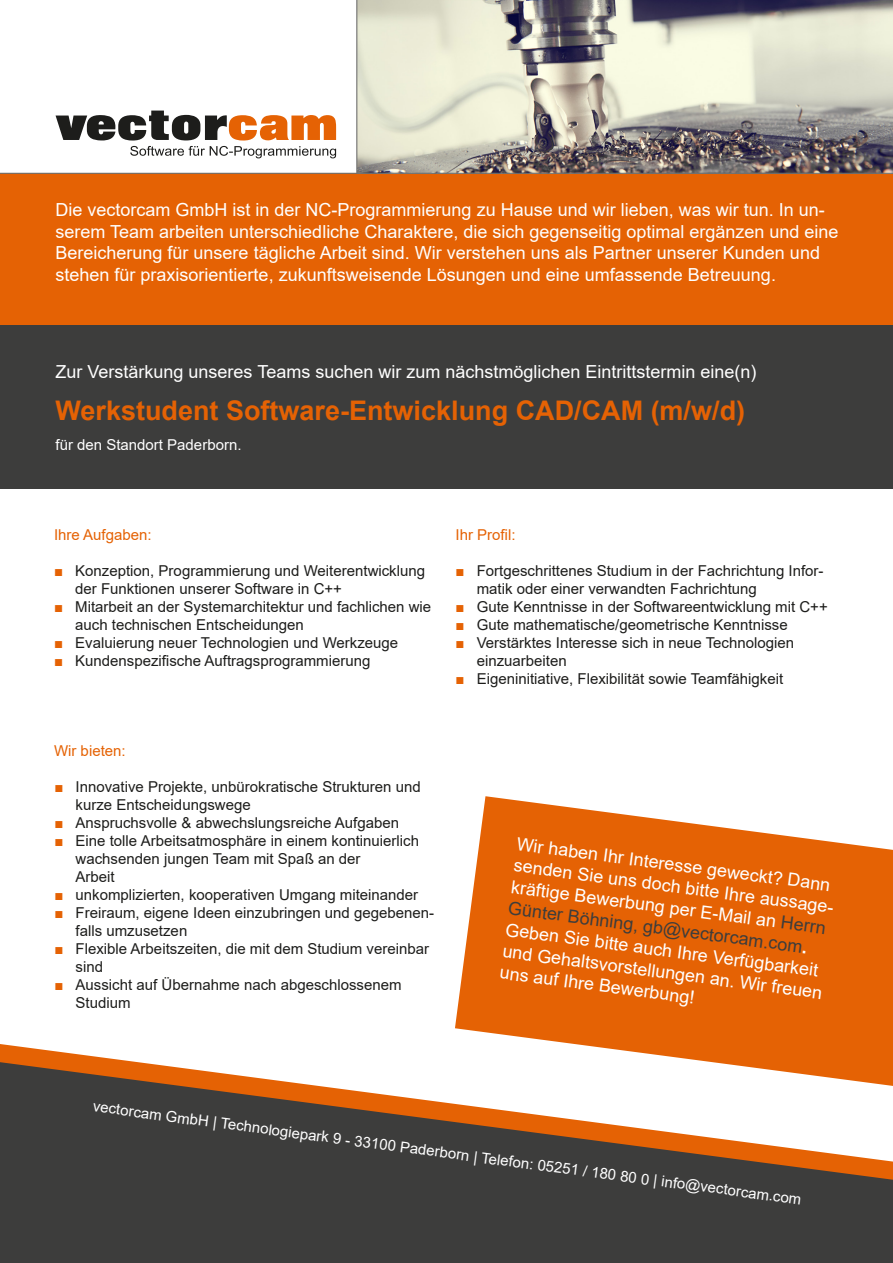
<style>
.page{position:relative;width:893px;height:1263px;background:#fff}
.page>*{position:absolute;margin:0;border:0;box-sizing:border-box;transform-origin:0 0}
.ÜS{font:700 27px "Arial";color:#e56204}
.Fließtext{font:18px/21.5px "Arial";color:#fff}
.t1{font:15px/18px "Arial";color:#1d1d1b}
.Fließtext-2{font:15px "Arial";color:#fff}
.Fließtext-3{font:15px "Arial";color:#e56204}
.s1{color:#e56204}
.s2{color:#3d3d3c}
.s3{font-weight:700}
</style>
<div class="page">
<div style="left:0;top:1180px;width:893px;height:83px;background:#3d3d3c"></div>
<div style="left:0;top:173px;width:893px;height:152px;background:#e56204"></div>
<div style="left:0;top:325px;width:893px;height:164px;background:#3d3d3c"></div>
<svg style="left:0;top:1044px;width:893px;height:136px;fill:#3d3d3c"></svg>
<svg style="left:455px;top:796px;width:438px;height:290px;fill:#e56204"></svg>
<img style="left:358px;top:0;width:535px;height:173px">
<svg style="left:56px;top:111px;width:280px;height:47px"></svg>
<hr style="left:356px;top:0;width:1px;height:173px;background:#70706f">
<hr style="left:0;top:173px;width:893px;height:1px;background:#70706f">
<p class="Fließtext" style="left:56px;top:199px;width:784px">Die vectorcam GmbH ist in der NC-Programmierung zu Hause und wir lieben, was wir tun. In un&shy;serem Team arbeiten unterschiedliche Charaktere, die sich gegenseitig optimal ergänzen und eine Bereicherung für unsere tägliche Arbeit sind. Wir verstehen uns als Partner unserer Kunden und stehen für praxisorientierte, zukunftsweisende Lösungen und eine umfassende Betreuung.</p>
<p class="Fließtext" style="left:56px;top:361px;width:702px">Zur Verstärkung unseres Teams suchen wir zum nächstmöglichen Eintrittstermin eine(n)</p>
<p class="ÜS" style="left:56px;top:391px;width:691px">Werkstudent Software-Entwicklung CAD/CAM (m/w/d)</p>
<p class="Fließtext-2" style="left:56px;top:434px;width:187px">für den Standort Paderborn.</p>
<p class="Fließtext-3" style="left:54px;top:524px;width:99px">Ihre Aufgaben:</p>
<p class="Fließtext-3" style="left:455px;top:524px;width:62px">Ihr Profil:</p>
<p class="t1" style="left:75px;top:562px;width:351px;text-indent:-21px"><span class="s1">■</span> Konzeption, Programmierung und Weiterentwicklung der Funktionen unserer Software in C++</p>
<p class="t1" style="left:75px;top:598px;width:357px;text-indent:-21px"><span class="s1">■</span> Mitarbeit an der Systemarchitektur und fachlichen wie auch technischen Entscheidungen</p>
<p class="t1" style="left:54px;top:634px;width:346px"><span class="s1">■</span> Evaluierung neuer Technologien und Werkzeuge</p>
<p class="t1" style="left:54px;top:652px;width:318px"><span class="s1">■</span> Kundenspezifische Auftragsprogrammierung</p>
<p class="t1" style="left:477px;top:562px;width:348px;text-indent:-21px"><span class="s1">■</span> Fortgeschrittenes Studium in der Fachrichtung Infor&shy;matik oder einer verwandten Fachrichtung</p>
<p class="t1" style="left:455px;top:598px;width:374px"><span class="s1">■</span> Gute Kenntnisse in der Softwareentwicklung mit C++</p>
<p class="t1" style="left:455px;top:616px;width:334px"><span class="s1">■</span> Gute mathematische/geometrische Kenntnisse</p>
<p class="t1" style="left:477px;top:634px;width:319px;text-indent:-21px"><span class="s1">■</span> Verstärktes Interesse sich in neue Technologien einzuarbeiten</p>
<p class="t1" style="left:455px;top:670px;width:329px"><span class="s1">■</span> Eigeninitiative, Flexibilität sowie Teamfähigkeit</p>
<p class="Fließtext-3" style="left:54px;top:740px;width:73px">Wir bieten:</p>
<p class="t1" style="left:76px;top:778px;width:347px;text-indent:-21px"><span class="s1">■</span> Innovative Projekte, unbürokratische Strukturen und kurze Entscheidungswege</p>
<p class="t1" style="left:54px;top:814px;width:346px"><span class="s1">■</span> Anspruchsvolle &amp; abwechslungsreiche Aufgaben</p>
<p class="t1" style="left:76px;top:832px;width:345px;text-indent:-21px"><span class="s1">■</span> Eine tolle Arbeitsatmosphäre in einem kontinuierlich wachsenden jungen Team mit Spaß an der<br>Arbeit</p>
<p class="t1" style="left:54px;top:886px;width:365px"><span class="s1">■</span> unkomplizierten, kooperativen Umgang miteinander</p>
<p class="t1" style="left:76px;top:904px;width:360px;text-indent:-21px"><span class="s1">■</span> Freiraum, eigene Ideen einzubringen und gegebenen&shy;falls umzusetzen</p>
<p class="t1" style="left:76px;top:940px;width:355px;text-indent:-21px"><span class="s1">■</span> Flexible Arbeitszeiten, die mit dem Studium vereinbar sind</p>
<p class="t1" style="left:76px;top:976px;width:327px;text-indent:-21px"><span class="s1">■</span> Aussicht auf Übernahme nach abgeschlossenem<br>Studium</p>
<p class="Fließtext" style="left:517px;top:834px;width:328px;rotate:7deg">Wir haben Ihr Interesse geweckt? Dann senden Sie uns doch bitte Ihre aussage&shy;kräftige Bewerbung per E-Mail an <span class="s2">Herrn Günter Böhning, gb@vectorcam.com</span><span class="s3">.<br></span>Geben Sie bitte auch Ihre Verfügbarkeit und Gehaltsvorstellungen an. Wir freuen uns auf Ihre Bewerbung!</p>
<p class="Fließtext-2" style="left:95px;top:1093px;width:716px;rotate:8deg">vectorcam GmbH | Technologiepark 9 - 33100 Paderborn | Telefon: 05251 / 180 80 0 | info@vectorcam.com</p>
</div>
